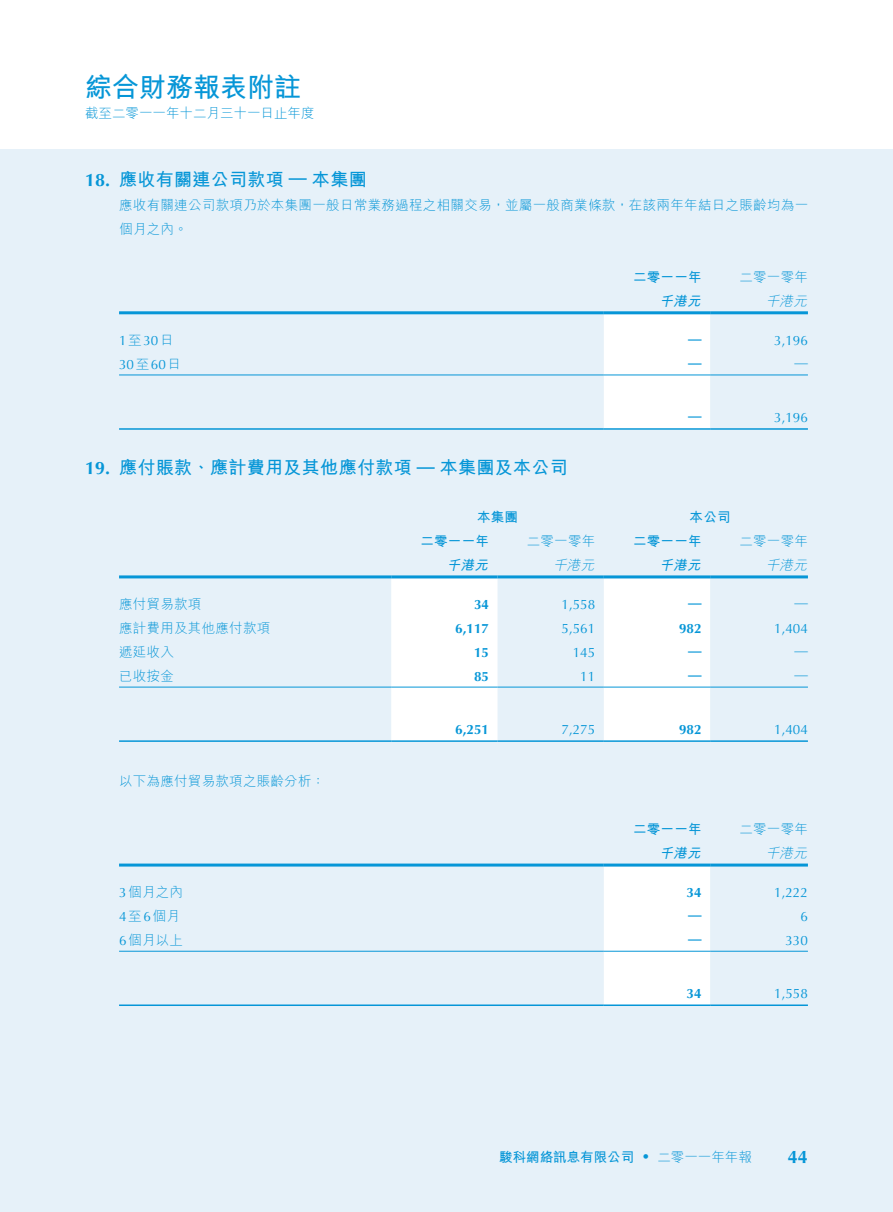
<style>
.page{position:relative;width:893px;height:1212px;background:#fff}
.page>*{position:absolute;margin:0;border:0;box-sizing:border-box;transform-origin:0 0}
.t1{font:700 27px "M Hei HK";color:#0696d7}
.t2{font:700 18px "M Hei HK";letter-spacing:.02em;color:#0696d7}
.t3{font:700 18px "Optima LT Std";color:#0696d7}
.t4{font:300 13.5px/24px "M Hei HK";letter-spacing:.02em;color:#0696d7}
.t5{font:13.5px "Optima LT Std";color:#0696d7}
.t6{font:700 13.5px "Optima LT Std";color:#0696d7}
.t7{font:700 13.5px "M Hei HK";letter-spacing:.02em;color:#0696d7}
.t8{font:700 13.5px "M Hei HK";color:#0696d7}
.t9{font:300 13.5px "M Hei HK";color:#0696d7}
.t10{font:italic 700 13.5px "M Hei HK";color:#0696d7}
.t11{font:italic 300 13.5px "M Hei HK";color:#0696d7}
.s1{font-family:"Optima LT Std"}
.s2{font-family:"M Hei HK";font-weight:300}
.s3{font-family:"Optima LT Std";font-weight:400}
.s4{font-weight:300}
</style>
<div class="page">
<div style="left:0;top:149px;width:893px;height:1063px;background:#e6f1f9"></div>
<div style="left:604px;top:314px;width:106px;height:114px;background:#fff"></div>
<hr style="left:119px;top:311px;width:485px;height:3px;background:#0696d7">
<hr style="left:604px;top:311px;width:106px;height:3px;background:#0696d7">
<hr style="left:710px;top:311px;width:98px;height:3px;background:#0696d7">
<hr style="left:119px;top:375px;width:485px;height:1px;background:#0696d7">
<hr style="left:604px;top:375px;width:106px;height:1px;background:#0696d7">
<hr style="left:710px;top:375px;width:98px;height:1px;background:#0696d7">
<hr style="left:119px;top:428px;width:485px;height:2px;background:#0696d7">
<hr style="left:604px;top:428px;width:106px;height:2px;background:#0696d7">
<hr style="left:710px;top:428px;width:98px;height:2px;background:#0696d7">
<svg style="left:391px;top:578px;width:319px;height:162px;fill:#fff"></svg>
<hr style="left:119px;top:575px;width:272px;height:3px;background:#0696d7">
<hr style="left:391px;top:575px;width:106px;height:3px;background:#0696d7">
<hr style="left:497px;top:575px;width:107px;height:3px;background:#0696d7">
<hr style="left:604px;top:575px;width:106px;height:3px;background:#0696d7">
<hr style="left:710px;top:575px;width:98px;height:3px;background:#0696d7">
<hr style="left:119px;top:687px;width:272px;height:1px;background:#0696d7">
<hr style="left:391px;top:687px;width:106px;height:1px;background:#0696d7">
<hr style="left:497px;top:687px;width:107px;height:1px;background:#0696d7">
<hr style="left:604px;top:687px;width:106px;height:1px;background:#0696d7">
<hr style="left:710px;top:687px;width:98px;height:1px;background:#0696d7">
<hr style="left:119px;top:740px;width:272px;height:2px;background:#0696d7">
<hr style="left:391px;top:740px;width:106px;height:2px;background:#0696d7">
<hr style="left:497px;top:740px;width:107px;height:2px;background:#0696d7">
<hr style="left:604px;top:740px;width:106px;height:2px;background:#0696d7">
<hr style="left:710px;top:740px;width:98px;height:2px;background:#0696d7">
<div style="left:604px;top:866px;width:106px;height:138px;background:#fff"></div>
<hr style="left:119px;top:863px;width:485px;height:3px;background:#0696d7">
<hr style="left:604px;top:863px;width:106px;height:3px;background:#0696d7">
<hr style="left:710px;top:863px;width:98px;height:3px;background:#0696d7">
<hr style="left:119px;top:951px;width:485px;height:1px;background:#0696d7">
<hr style="left:604px;top:951px;width:106px;height:1px;background:#0696d7">
<hr style="left:710px;top:951px;width:98px;height:1px;background:#0696d7">
<hr style="left:119px;top:1004px;width:485px;height:2px;background:#0696d7">
<hr style="left:604px;top:1004px;width:106px;height:2px;background:#0696d7">
<hr style="left:710px;top:1004px;width:98px;height:2px;background:#0696d7">
<h1 class="t1" style="left:85px;top:67px;width:217px">綜合財務報表附註</h1>
<p class="t9" style="left:85px;top:106px;width:231px">截至二零一一年十二月三十一日止年度</p>
<h2 class="t2" style="left:85px;top:166px;width:283px"><span class="s1">18.</span> 應收有關連公司款項 <sup>—</sup> 本集團</h2>
<p class="t4" style="left:119px;top:193px;width:691px">應收有關連公司款項乃於本集團一般日常業務過程之相關交易，並屬一般商業條款，在該兩年年結日之賬齡均為一個月之內。</p>
<p class="t7" style="left:633px;top:267px;width:70px">二零一一年</p>
<p class="t4" style="left:739px;top:265px;width:70px">二零一零年</p>
<p class="t10" style="left:659px;top:291px;width:46px">千港元</p>
<p class="t11" style="left:766px;top:294px;width:45px">千港元</p>
<p class="t5" style="left:119px;top:333px;width:56px">1<span class="s2">至</span>30<span class="s2">日</span></p>
<p class="t6" style="left:688px;top:331px;width:15px">—</p>
<p class="t5" style="left:774px;top:333px;width:35px">3,196</p>
<p class="t5" style="left:119px;top:357px;width:64px">30<span class="s2">至</span>60<span class="s2">日</span></p>
<p class="t6" style="left:688px;top:355px;width:15px">—</p>
<p class="t5" style="left:794px;top:355px;width:15px">—</p>
<p class="t6" style="left:688px;top:407px;width:15px">—</p>
<p class="t5" style="left:774px;top:409px;width:35px">3,196</p>
<h2 class="t2" style="left:85px;top:455px;width:484px"><span class="s1">19.</span> 應付賬款、應計費用及其他應付款項 <span class="s1">—</span> 本集團及本公司</h2>
<p class="t7" style="left:477px;top:507px;width:43px">本集團</p>
<p class="t7" style="left:690px;top:507px;width:43px">本公司</p>
<p class="t7" style="left:420px;top:531px;width:70px">二零一一年</p>
<p class="t4" style="left:527px;top:529px;width:70px">二零一零年</p>
<p class="t7" style="left:633px;top:531px;width:70px">二零一一年</p>
<p class="t4" style="left:739px;top:529px;width:70px">二零一零年</p>
<p class="t10" style="left:447px;top:555px;width:46px">千港元</p>
<p class="t11" style="left:553px;top:558px;width:45px">千港元</p>
<p class="t10" style="left:659px;top:555px;width:46px">千港元</p>
<p class="t11" style="left:766px;top:558px;width:45px">千港元</p>
<p class="t4" style="left:119px;top:592px;width:84px">應付貿易款項</p>
<p class="t6" style="left:474px;top:597px;width:17px">34</p>
<p class="t5" style="left:562px;top:597px;width:35px">1,558</p>
<p class="t6" style="left:688px;top:595px;width:15px">—</p>
<p class="t5" style="left:794px;top:595px;width:15px">—</p>
<p class="t4" style="left:119px;top:616px;width:153px">應計費用及其他應付款項</p>
<p class="t6" style="left:455px;top:621px;width:35px">6,117</p>
<p class="t5" style="left:562px;top:621px;width:35px">5,561</p>
<p class="t6" style="left:679px;top:621px;width:24px">982</p>
<p class="t5" style="left:774px;top:621px;width:35px">1,404</p>
<p class="t4" style="left:119px;top:640px;width:56px">遞延收入</p>
<p class="t6" style="left:474px;top:645px;width:17px">15</p>
<p class="t5" style="left:573px;top:645px;width:24px">145</p>
<p class="t6" style="left:688px;top:643px;width:15px">—</p>
<p class="t5" style="left:794px;top:643px;width:15px">—</p>
<p class="t4" style="left:119px;top:664px;width:56px">已收按金</p>
<p class="t6" style="left:474px;top:669px;width:17px">85</p>
<p class="t5" style="left:580px;top:669px;width:17px">11</p>
<p class="t6" style="left:688px;top:667px;width:15px">—</p>
<p class="t5" style="left:794px;top:667px;width:15px">—</p>
<p class="t4" style="left:119px;top:769px;width:208px">以下為應付貿易款項之賬齡分析：</p>
<p class="t6" style="left:455px;top:721px;width:35px">6,251</p>
<p class="t5" style="left:561px;top:721px;width:35px">7,275</p>
<p class="t6" style="left:679px;top:721px;width:24px">982</p>
<p class="t5" style="left:774px;top:721px;width:35px">1,404</p>
<p class="t7" style="left:633px;top:820px;width:70px">二零一一年</p>
<p class="t4" style="left:739px;top:817px;width:70px">二零一零年</p>
<p class="t10" style="left:659px;top:844px;width:46px">千港元</p>
<p class="t11" style="left:766px;top:846px;width:45px">千港元</p>
<p class="t4" style="left:119px;top:880px;width:66px"><span class="s3">3</span>個月之內</p>
<p class="t6" style="left:687px;top:885px;width:17px">34</p>
<p class="t5" style="left:774px;top:885px;width:35px">1,222</p>
<p class="t4" style="left:119px;top:904px;width:62px"><span class="s3">4</span>至<span class="s3">6</span>個月</p>
<p class="t6" style="left:688px;top:907px;width:15px">—</p>
<p class="t5" style="left:800px;top:909px;width:9px">6</p>
<p class="t4" style="left:119px;top:928px;width:66px"><span class="s3">6</span>個月以上</p>
<p class="t6" style="left:688px;top:931px;width:15px">—</p>
<p class="t5" style="left:785px;top:933px;width:24px">330</p>
<p class="t6" style="left:687px;top:985px;width:17px">34</p>
<p class="t5" style="left:774px;top:985px;width:35px">1,558</p>
<p class="t8" style="left:499px;top:1147px;width:254px">駿科網絡訊息有限公司 <span class="s3">•</span> <span class="s4">二零一一年年報</span></p>
<h2 class="t3" style="left:788px;top:1146px;width:22px">44</h2>
</div>
